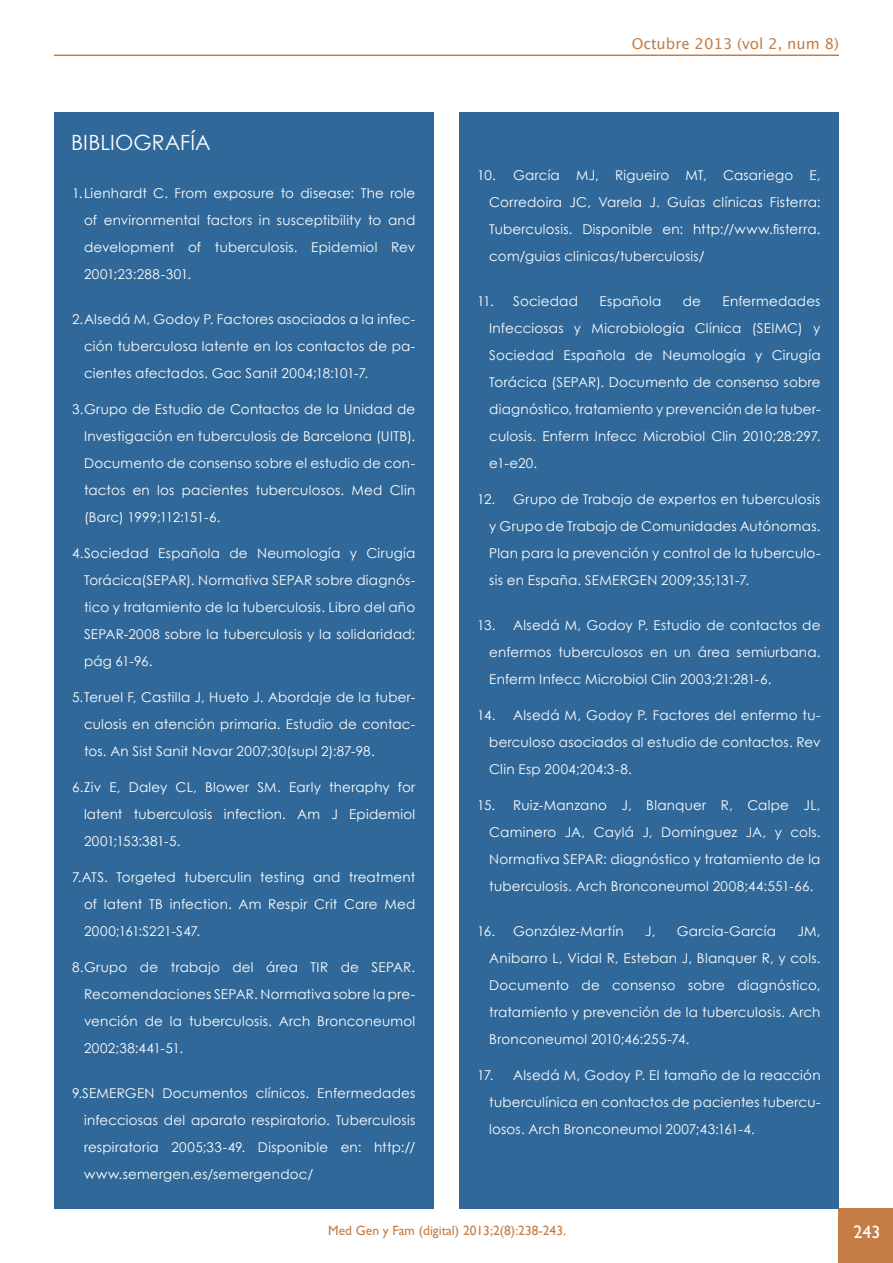
<style>
.page{position:relative;width:893px;height:1263px;background:#fff}
.page>*{position:absolute;margin:0;border:0;box-sizing:border-box;transform-origin:0 0}
.titulo_conclusion{font:21px "Century Gothic";letter-spacing:.005em;color:#fff}
.t1{font:18px "Gill Sans";color:#fff}
.t2{font:15px "Lucida Grande";color:#c57d45}
.Conclusion{font:13.5px/27px "Century Gothic";letter-spacing:.015em;color:#fff;text-align:justify}
.t3{font:13.5px "Gill Sans";color:#c57d45}
</style>
<div class="page">
<hr style="left:54px;top:55px;width:785px;height:1px;background:#c57d45">
<div style="left:839px;top:1209px;width:54px;height:54px;background:#c57d45"></div>
<div style="left:54px;top:112px;width:380px;height:1097px;background:#306899"></div>
<div style="left:459px;top:112px;width:380px;height:1097px;background:#306899"></div>
<p class="titulo_conclusion" style="left:71px;top:128px;width:141px">BIBLIOGRAFÍA</p>
<p class="Conclusion" style="left:84px;top:179px;width:333px;text-indent:-12px">1.Lienhardt C. From exposure to disease: The role of environmental factors in susceptibility to and development of tuberculosis. Epidemiol Rev 2001;23:288-301.</p>
<p class="Conclusion" style="left:84px;top:305px;width:333px;text-indent:-12px">2.Alsedá M, Godoy P. Factores asociados a la infec&shy;ción tuberculosa latente en los contactos de pa&shy;cientes afectados. Gac Sanit 2004;18:101-7.</p>
<p class="Conclusion" style="left:84px;top:395px;width:333px;text-indent:-12px">3.Grupo de Estudio de Contactos de la Unidad de Investigación en tuberculosis de Barcelona (UITB).<br>Documento de consenso sobre el estudio de con&shy;tactos en los pacientes tuberculosos. Med Clin (Barc) 1999;112:151-6.</p>
<p class="Conclusion" style="left:84px;top:539px;width:333px;text-indent:-12px">4.Sociedad Española de Neumología y Cirugía Torácica(SEPAR). Normativa SEPAR sobre diagnós&shy;tico y tratamiento de la tuberculosis. Libro del año SEPAR-2008 sobre la tuberculosis y la solidaridad; pág 61-96.</p>
<p class="Conclusion" style="left:84px;top:683px;width:333px;text-indent:-12px">5.Teruel F, Castilla J, Hueto J. Abordaje de la tuber&shy;culosis en atención primaria. Estudio de contac&shy;tos. An Sist Sanit Navar 2007;30(supl 2):87-98.</p>
<p class="Conclusion" style="left:84px;top:773px;width:333px;text-indent:-12px">6.Ziv E, Daley CL, Blower SM. Early theraphy for latent tuberculosis infection. Am J Epidemiol 2001;153:381-5.</p>
<p class="Conclusion" style="left:84px;top:863px;width:333px;text-indent:-12px">7.ATS. Torgeted tuberculin testing and treatment of latent TB infection. Am Respir Crit Care Med 2000;161:S221-S47.</p>
<p class="Conclusion" style="left:84px;top:953px;width:333px;text-indent:-12px">8.Grupo de trabajo del área TIR de SEPAR.<br>Recomendaciones SEPAR. Normativa sobre la pre&shy;vención de la tuberculosis. Arch Bronconeumol 2002;38:441-51.</p>
<p class="Conclusion" style="left:84px;top:1079px;width:333px;text-indent:-12px">9.SEMERGEN Documentos clínicos. Enfermedades infecciosas del aparato respiratorio. Tuberculosis respiratoria 2005;33-49. Disponible en: http:// www.semergen.es/semergendoc/</p>
<p class="t2" style="left:632px;top:35px;width:209px">Octubre 2013 (vol 2, num 8)</p>
<p class="Conclusion" style="left:489px;top:161px;width:333px;text-indent:-12px">10. García MJ, Rigueiro MT, Casariego E, Corredoira JC, Varela J. Guías clínicas Fisterra:<br>Tuberculosis. Disponible en: http://www.fisterra. com/guias clinicas/tuberculosis/</p>
<p class="Conclusion" style="left:477px;top:287px;width:102px">11. Sociedad</p>
<p class="Conclusion" style="left:599px;top:287px;width:63px">Española</p>
<p class="Conclusion" style="left:683px;top:287px;width:20px">de</p>
<p class="Conclusion" style="left:489px;top:287px;width:333px;text-indent:233px">Enfermedades Infecciosas y Microbiología Clínica (SEIMC) y Sociedad Española de Neumología y Cirugía Torácica (SEPAR). Documento de consenso sobre diagnóstico, tratamiento y prevención de la tuber&shy;culosis. Enferm Infecc Microbiol Clin 2010;28:297. e1-e20.</p>
<p class="Conclusion" style="left:489px;top:485px;width:333px;text-indent:-12px">12. Grupo de Trabajo de expertos en tuberculosis y Grupo de Trabajo de Comunidades Autónomas.<br>Plan para la prevención y control de la tuberculo&shy;sis en España. SEMERGEN 2009;35;131-7.</p>
<p class="Conclusion" style="left:489px;top:611px;width:333px;text-indent:-12px">13. Alsedá M, Godoy P. Estudio de contactos de enfermos tuberculosos en un área semiurbana.<br>Enferm Infecc Microbiol Clin 2003;21:281-6.</p>
<p class="Conclusion" style="left:489px;top:701px;width:333px;text-indent:-12px">14. Alsedá M, Godoy P. Factores del enfermo tu&shy;berculoso asociados al estudio de contactos. Rev Clin Esp 2004;204:3-8.</p>
<p class="Conclusion" style="left:489px;top:791px;width:333px;text-indent:-12px">15. Ruiz-Manzano J, Blanquer R, Calpe JL, Caminero JA, Caylá J, Domínguez JA, y cols.<br>Normativa SEPAR: diagnóstico y tratamiento de la tuberculosis. Arch Bronconeumol 2008;44:551-66.</p>
<p class="Conclusion" style="left:477px;top:917px;width:148px">16. González-Martín</p>
<p class="Conclusion" style="left:645px;top:917px;width:12px">J,</p>
<p class="Conclusion" style="left:677px;top:917px;width:100px">García-García</p>
<p class="Conclusion" style="left:489px;top:917px;width:333px;text-indent:308px">JM, Anibarro L, Vidal R, Esteban J, Blanquer R, y cols.<br>Documento de consenso sobre diagnóstico, tratamiento y prevención de la tuberculosis. Arch Bronconeumol 2010;46:255-74.</p>
<p class="Conclusion" style="left:489px;top:1061px;width:333px;text-indent:-12px">17. Alsedá M, Godoy P. El tamaño de la reacción tuberculínica en contactos de pacientes tubercu&shy;losos. Arch Bronconeumol 2007;43:161-4.</p>
<p class="t3" style="left:328px;top:1223px;width:239px">Med Gen y Fam (digital) 2013;2(8):238-243.</p>
<p class="t1" style="left:854px;top:1222px;width:28px">243</p>
</div>
